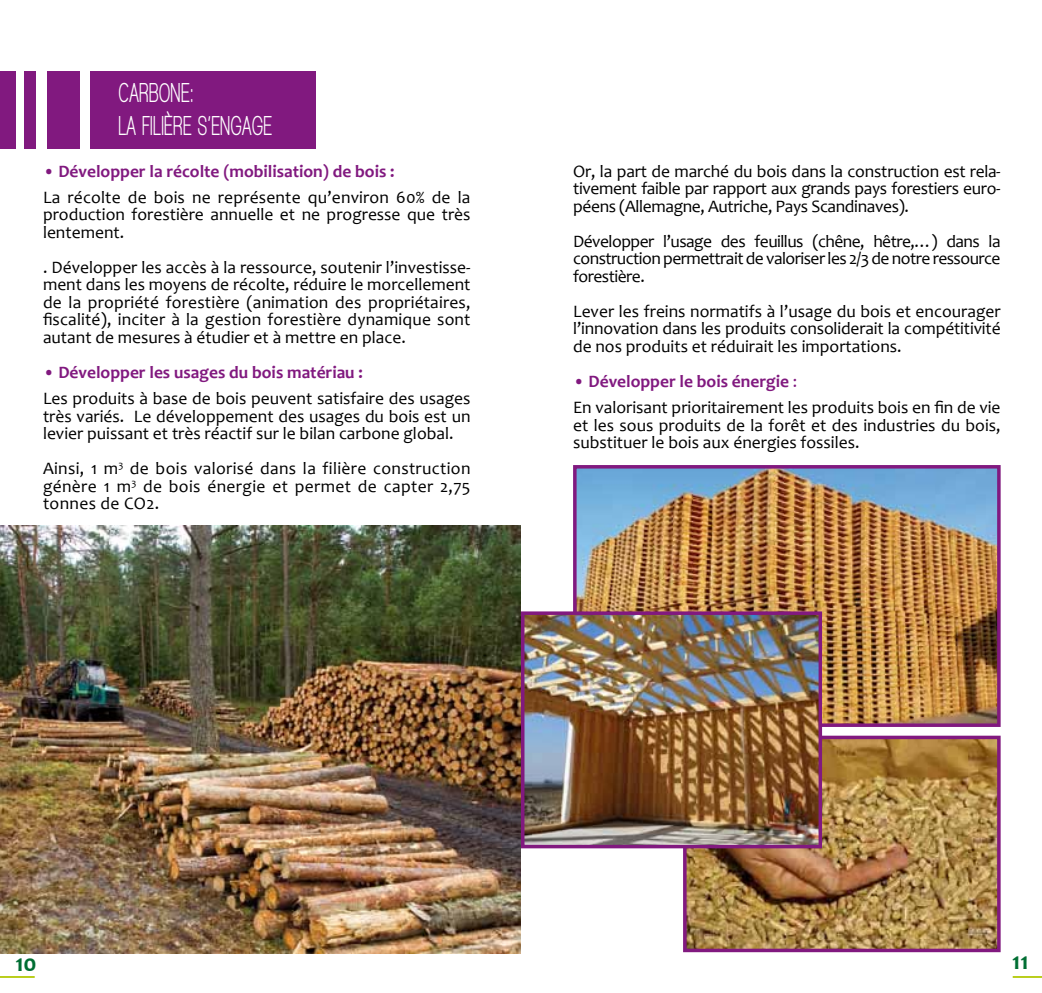
<style>
.page{position:relative;width:1042px;height:993px;background:#fff}
.page>*{position:absolute;margin:0;border:0;box-sizing:border-box;transform-origin:0 0}
.t1{font:700 ultra-condensed 28px/33.6px "Walkway";letter-spacing:.04em;color:#fff}
.t2{font:700 24.5px "Candara";color:#006e33}
.t3{font:17.5px/17.5px "Candara";color:#000}
.s1{color:#81197f}
.s2{font-weight:700;color:#81197f}
</style>
<div class="page">
<img style="left:0;top:525px;width:521px;height:427px">
<hr style="left:0;top:975px;width:35px;height:2px;background:#b1c800">
<hr style="left:1012px;top:975px;width:30px;height:2px;background:#b1c800">
<img style="left:688px;top:740px;width:307px;height:206px">
<div style="left:683px;top:735px;width:317px;height:216px;border:4px solid #81197f"></div>
<div style="left:90px;top:71px;width:226px;height:78px;background:#81197f"></div>
<div style="left:0;top:71px;width:15px;height:77px;background:#81197f"></div>
<div style="left:24px;top:71px;width:12px;height:77px;background:#81197f"></div>
<div style="left:47px;top:71px;width:32px;height:77px;background:#81197f"></div>
<img style="left:578px;top:470px;width:417px;height:251px">
<div style="left:573px;top:465px;width:427px;height:261px;border:4px solid #81197f"></div>
<img style="left:526px;top:616px;width:291px;height:227px">
<div style="left:521px;top:611px;width:301px;height:237px;border:4px solid #81197f"></div>
<h1 class="t1" style="left:119px;top:75px;width:154px">CARBONE:<br>LA FILIÈRE S’ENGAGE</h1>
<p class="t3" style="left:43px;top:158px;width:429px;line-height:26.2px"><span class="s1">•</span> <span class="s2">Développer la récolte (mobilisation) de bois :<br></span>La récolte de bois ne représente qu’environ 60% de la</p>
<p class="t3" style="left:43px;top:206px;width:429px">production forestière annuelle et ne progresse que très lentement.</p>
<p class="t3" style="left:43px;top:258px;width:429px;text-align:justify">. Développer les accès à la ressource, soutenir l’investisse&shy;ment dans les moyens de récolte, réduire le morcellement de la propriété forestière (animation des propriétaires, fiscalité), inciter à la gestion forestière dynamique sont autant de mesures à étudier et à mettre en place.</p>
<p class="t3" style="left:43px;top:359px;width:429px;line-height:26.2px"><span class="s1">•</span> <span class="s2">Développer les usages du bois matériau :<br></span>Les produits à base de bois peuvent satisfaire des usages</p>
<p class="t3" style="left:43px;top:407px;width:429px">très variés. Le développement des usages du bois est un levier puissant et très réactif sur le bilan carbone global.</p>
<p class="t3" style="left:43px;top:459px;width:429px;text-align:justify">Ainsi, 1 m<sup>3</sup> de bois valorisé dans la filière construction génère 1 m<sup>3</sup> de bois énergie et permet de capter 2,75 tonnes de CO2.</p>
<p class="t3" style="left:573px;top:162px;width:429px;text-align:justify">Or, la part de marché du bois dans la construction est rela&shy;tivement faible par rapport aux grands pays forestiers euro&shy;péens (Allemagne, Autriche, Pays Scandinaves).</p>
<p class="t3" style="left:573px;top:232px;width:429px;text-align:justify">Développer l’usage des feuillus (chêne, hêtre,…) dans la construction permettrait de valoriser les 2/3 de notre ressource forestière.</p>
<p class="t3" style="left:573px;top:302px;width:429px;text-align:justify">Lever les freins normatifs à l’usage du bois et encourager l’innovation dans les produits consoliderait la compétitivité de nos produits et réduirait les importations.</p>
<p class="t3" style="left:573px;top:368px;width:429px;line-height:26.2px"><span class="s1">•</span> <span class="s2">Développer le bois énergie</span> <span class="s1">:<br></span>En valorisant prioritairement les produits bois en fin de vie</p>
<p class="t3" style="left:573px;top:416px;width:429px">et les sous produits de la forêt et des industries du bois, substituer le bois aux énergies fossiles.</p>
<h2 class="t2" style="left:15px;top:947px;width:23px">10</h2>
<h2 class="t2" style="left:1012px;top:945px;width:18px">11</h2>
</div>
